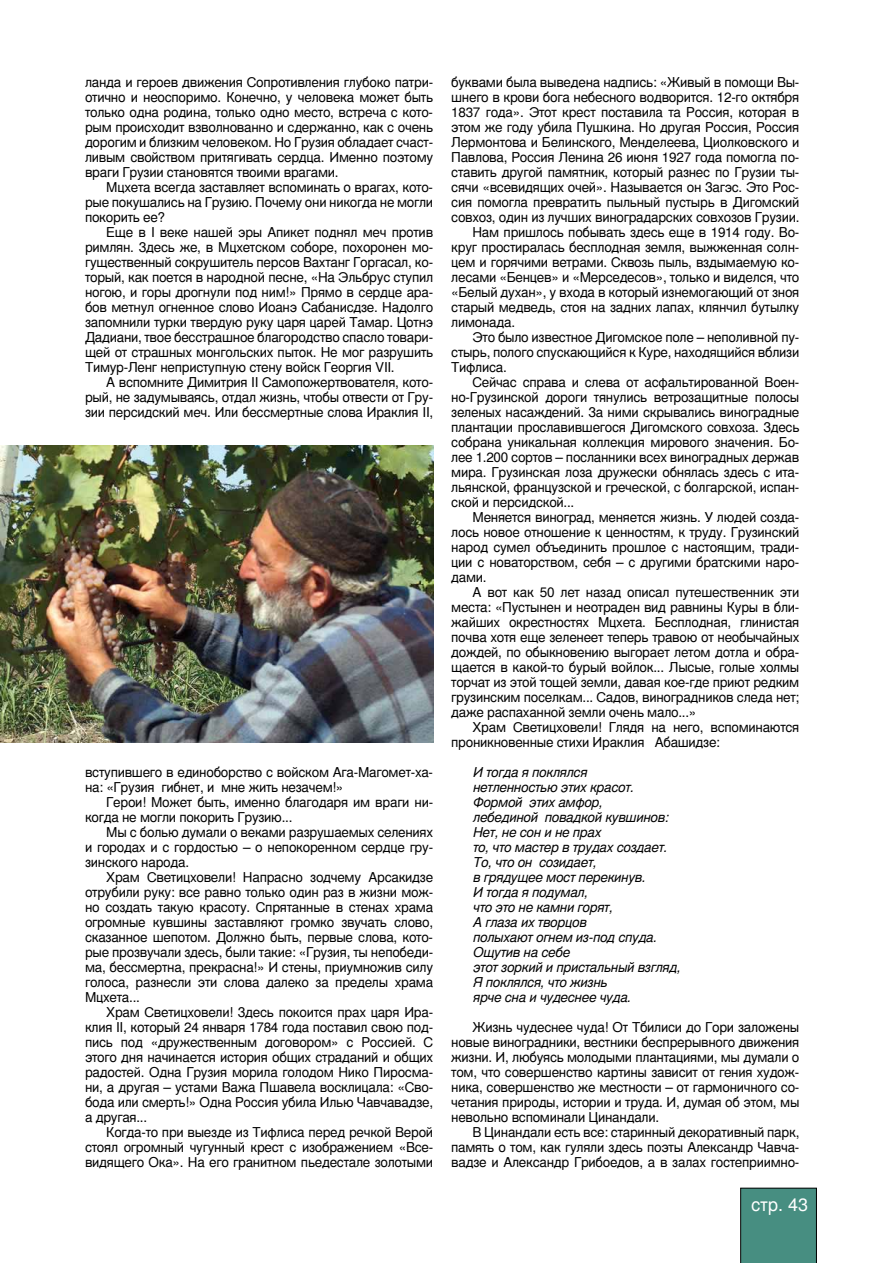
<style>
.page{position:relative;width:893px;height:1263px;background:#fff}
.page>*{position:absolute;margin:0;border:0;box-sizing:border-box;transform-origin:0 0}
.t1{font:18px "Nimbus San LCY";color:#fff}
.t2{font:13.5px/15px "Nimbus San LCY";letter-spacing:-.02em;color:#000;text-align:justify}
.t3{font:italic 13.5px/15px "Nimbus San LCY";letter-spacing:-.02em;color:#000}
</style>
<div class="page">
<div style="left:740px;top:1188px;width:77px;height:75px;background:#478e81"></div>
<img style="left:0;top:446px;width:433px;height:296px">
<p class="t2" style="left:85px;top:75px;width:350px">ланда и героев движения Сопротивления глубоко патри&shy;отично и неоспоримо. Конечно, у человека может быть только одна родина, только одно место, встреча с кото&shy;рым происходит взволнованно и сдержанно, как с очень дорогим и близким человеком. Н о Грузия обладает счаст&shy;ливым свойством притягивать сердца. И менно поэтому враги Грузии становятся твоими врагами.</p>
<p class="t2" style="left:85px;top:180px;width:350px;text-indent:21px">Мцхета всегда заставляет вспоминать о врагах, кото&shy;рые покушались на Грузию. Почему они никогда не могли покорить ее?</p>
<p class="t2" style="left:85px;top:225px;width:350px;text-indent:21px">Еще в I веке нашей эры Апикет поднял меч против римлян. Здесь же, в Мцхетском соборе, похоронен мо&shy;гущественный сокрушитель персов Вахтанг Горгасал, ко&shy;торый, как поется в народной песне, «На Эльбрус ступил ногою, и горы дрогнули под ним!» П рямо в сердце ара&shy;бов метнул огненное слово И оанэ Сабанисдзе. Н адолго запомнили турки твердую руку царя царей Тамар. Цотнэ Дадиани, твое бесстрашное благородство спасло товари&shy;щей от страшных монгольских пыток. Не мог разрушить Тимур-Ленг неприступную стену войск Георгия VII.</p>
<p class="t2" style="left:85px;top:375px;width:350px;text-indent:21px">А вспомните Димитрия II Самопожертвователя, кото&shy;рый, не задумываясь, отдал жизнь, чтобы отвести от Гру&shy;зии персидский меч. Или бессмертные слова И раклия II,</p>
<p class="t2" style="left:85px;top:765px;width:350px">вступившего в единоборство с войском Ага-Магомет-ха&shy;на: «Грузия гибнет, и мне жить незачем!»</p>
<p class="t2" style="left:85px;top:795px;width:350px;text-indent:21px">Герои! Может быть, именно благодаря им враги ни&shy;когда не могли покорить Грузию...</p>
<p class="t2" style="left:85px;top:825px;width:350px;text-indent:21px">Мы с болью думали о веками разрушаемых селениях и городах и с гордостью – о непокоренном сердце гру&shy;зинского народа.</p>
<p class="t2" style="left:85px;top:870px;width:350px;text-indent:21px">Храм Светицховели! Н апрасно зодчему Арсакидзе отрубили руку: все равно только один раз в жизни мож&shy;но создать такую красоту. Спрятанные в стенах храма огромные кувшины заставляют громко звучать слово, сказанное шепотом. Должно быть, первые слова, кото&shy;рые прозвучали здесь, были такие: «Грузия, ты непобеди&shy;ма, бессмертна, прекрасна!» И стены, приумножив силу голоса, разнесли эти слова далеко за пределы храма Мцхета...</p>
<p class="t2" style="left:85px;top:1005px;width:350px;text-indent:21px">Храм Светицховели! Здесь покоится прах царя И ра&shy;клия II, который 24 января 1784 года поставил свою под&shy;пись под «дружественным договором» с Россией. С этого дня начинается история общих страданий и общих радостей. Одна Грузия морила голодом Н ико П иросма&shy;ни, а другая – устами Важа П шавела восклицала: «Сво&shy;бода или смерть!» Одна Россия убила Илью Чавчавадзе, а другая...</p>
<p class="t2" style="left:85px;top:1125px;width:350px;text-indent:21px">Когда-то при выезде из Тифлиса перед речкой Верой стоял огромный чугунный крест с изображением «Все&shy;видящего Ока». Н а его гранитном пьедестале золотыми</p>
<p class="t2" style="left:451px;top:75px;width:350px">буквами была выведена надпись: «Живый в помощи Вы-</p>
<p class="t2" style="left:451px;top:90px;width:350px">шнего в крови бога небесного водворится. 12-го октября</p>
<p class="t2" style="left:451px;top:105px;width:350px">1837 года». Этот крест поставила та Россия, которая в</p>
<p class="t2" style="left:451px;top:120px;width:350px">этом же году убила Пушкина. Но другая Россия, Россия</p>
<p class="t2" style="left:451px;top:135px;width:350px">Лермонтова и Белинского, Менделеева, Циолковского и</p>
<p class="t2" style="left:451px;top:150px;width:350px">Павлова, Россия Ленина 26 июня 1927 года помогла по-</p>
<p class="t2" style="left:451px;top:165px;width:350px">ставить другой памятник, который разнес по Грузии ты-</p>
<p class="t2" style="left:451px;top:180px;width:350px">сячи «всевидящих очей». Н азывается он Загэс. Это Рос-</p>
<p class="t2" style="left:451px;top:195px;width:350px">сия помогла превратить пыльный пустырь в Дигомский</p>
<p class="t2" style="left:451px;top:210px;width:350px">совхоз, один из лучших виноградарских совхозов Грузии.</p>
<p class="t2" style="left:472px;top:225px;width:328px">Нам пришлось побывать здесь еще в 1914 году. Во-</p>
<p class="t2" style="left:451px;top:240px;width:350px">круг простиралась бесплодная земля, выжженная солн-</p>
<p class="t2" style="left:451px;top:255px;width:350px">цем и горячими ветрами. Сквозь пыль, вздымаемую ко-</p>
<p class="t2" style="left:451px;top:270px;width:350px">лесами «Бенцев» и «Мерседесов», только и виделся, что</p>
<p class="t2" style="left:451px;top:285px;width:350px">«Белый духан», у входа в который изнемогающий от зноя</p>
<p class="t2" style="left:451px;top:300px;width:350px">старый медведь, стоя на задних лапах, клянчил бутылку</p>
<p class="t2" style="left:451px;top:315px;width:65px">лимонада.</p>
<p class="t2" style="left:472px;top:330px;width:328px">Это было известное Дигомское поле – неполивной пу-</p>
<p class="t2" style="left:451px;top:345px;width:350px">стырь, полого спускающийся к Куре, находящийся вблизи</p>
<p class="t2" style="left:451px;top:360px;width:57px">Тифлиса.</p>
<p class="t2" style="left:472px;top:375px;width:328px">Сейчас справа и слева от асфальтированной Воен-</p>
<p class="t2" style="left:451px;top:390px;width:350px">но-Грузинской дороги тянулись ветрозащитные полосы</p>
<p class="t2" style="left:451px;top:405px;width:350px">зеленых насаждений. За ними скрывались виноградные</p>
<p class="t2" style="left:451px;top:420px;width:350px">плантации прославившегося Дигомского совхоза. Здесь</p>
<p class="t2" style="left:451px;top:435px;width:350px">собрана уникальная коллекция мирового значения. Бо-</p>
<p class="t2" style="left:451px;top:450px;width:350px">лее 1.200 сортов – посланники всех виноградных держав</p>
<p class="t2" style="left:451px;top:465px;width:350px">мира. Грузинская лоза дружески обнялась здесь с ита-</p>
<p class="t2" style="left:451px;top:480px;width:350px">льянской, французской и греческой, с болгарской, испан-</p>
<p class="t2" style="left:451px;top:495px;width:125px">ской и персидской...</p>
<p class="t2" style="left:472px;top:510px;width:328px">Меняется виноград, меняется жизнь. У людей созда-</p>
<p class="t2" style="left:451px;top:525px;width:350px">лось новое отношение к ценностям, к труду. Грузинский</p>
<p class="t2" style="left:451px;top:540px;width:350px">народ сумел объединить прошлое с настоящим, тради-</p>
<p class="t2" style="left:451px;top:555px;width:350px">ции с новаторством, себя – с другими братскими наро-</p>
<p class="t2" style="left:451px;top:570px;width:37px">дами.</p>
<p class="t2" style="left:472px;top:585px;width:328px">А вот как 50 лет назад описал путешественник эти</p>
<p class="t2" style="left:451px;top:600px;width:350px">места: «Пустынен и неотраден вид равнины Куры в бли-</p>
<p class="t2" style="left:451px;top:615px;width:350px">жайших окрестностях Мцхета. Бесплодная, глинистая</p>
<p class="t2" style="left:451px;top:630px;width:350px">почва хотя еще зеленеет теперь травою от необычайных</p>
<p class="t2" style="left:451px;top:645px;width:350px">дождей, по обыкновению выгорает летом дотла и обра-</p>
<p class="t2" style="left:451px;top:660px;width:350px">щается в какой-то бурый войлок... Лысые, голые холмы</p>
<p class="t2" style="left:451px;top:675px;width:350px">торчат из этой тощей земли, давая кое-где приют редким</p>
<p class="t2" style="left:451px;top:690px;width:350px">грузинским поселкам... Садов, виноградников следа нет;</p>
<p class="t2" style="left:451px;top:705px;width:247px">даже распаханной земли очень мало...»</p>
<p class="t2" style="left:472px;top:720px;width:328px">Храм Светицховели! Глядя на него, вспоминаются</p>
<p class="t2" style="left:451px;top:735px;width:270px">проникновенные стихи И раклия Абашидзе:</p>
<p class="t3" style="left:472px;top:765px;width:209px">И тогда я поклялся<br>нетленностью этих красот.<br>Формой этих амфор,<br>лебединой повадкой кувшинов:<br>Нет, не сон и не прах<br>то, что мастер в трудах создает.<br>То, что он созидает,<br>в грядущее мост перекинув.<br>И тогда я подумал,<br>что это не камни горят,<br>А глаза их творцов<br>полыхают огнем из-под спуда.<br>Ощутив на себе<br>этот зоркий и пристальный взгляд,<br>Я поклялся, что жизнь<br>ярче сна и чудеснее чуда.</p>
<p class="t2" style="left:451px;top:1020px;width:350px;text-indent:21px">Жизнь чудеснее чуда! От Тбилиси до Гори заложены новые виноградники, вестники беспрерывного движения жизни. И , любуясь молодыми плантациями, мы думали о том, что совершенство картины зависит от гения худож&shy;ника, совершенство же местности – от гармоничного со&shy;четания природы, истории и труда. И , думая об этом, мы невольно вспоминали Цинандали.</p>
<p class="t2" style="left:451px;top:1125px;width:350px;text-indent:21px">В Цинандали есть все: старинный декоративный парк, память о том, как гуляли здесь поэты Александр Чавча&shy;вадзе и Александр Грибоедов, а в залах гостеприимно-</p>
<h1 class="t1" style="left:751px;top:1194px;width:59px">стр. 43</h1>
</div>
